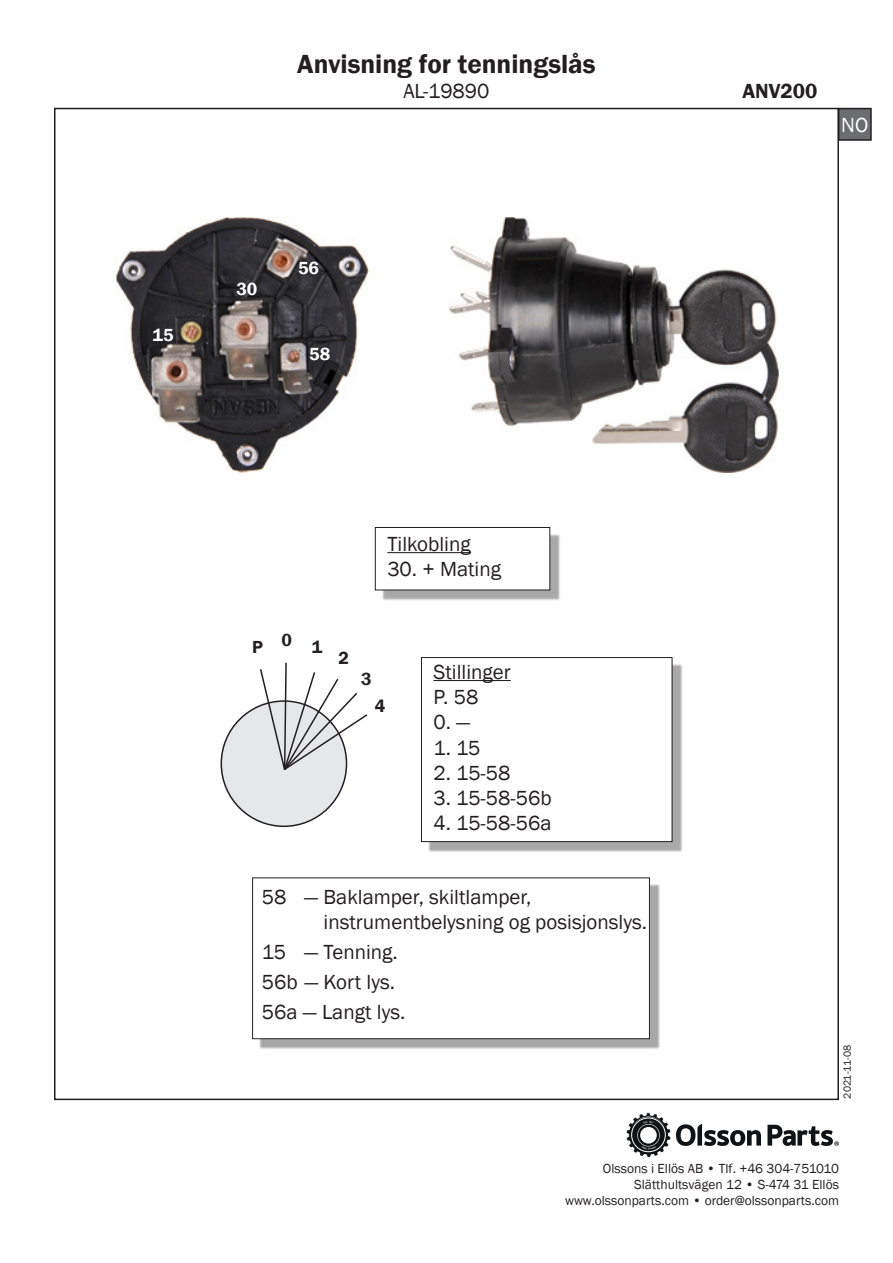
<style>
.page{position:relative;width:893px;height:1263px;background:#fff}
.page>*{position:absolute;margin:0;border:0;box-sizing:border-box;transform-origin:0 0}
.t1{font:600 27px "Franklin Gothic";color:#231f20}
.t2{font:21px/25.2px "Franklin Gothic";color:#231f20}
.t3{font:600 21px "Franklin Gothic";color:#231f20}
.t4{font:21px "Franklin Gothic";color:#fff}
.t5{font:600 18px "Franklin Gothic";color:#fff}
.t6{font:600 18px "Franklin Gothic";color:#231f20}
.t7{font:13.5px/16.2px "Franklin Gothic";color:#231f20;text-align:right}
.t8{font:10.5px "Franklin Gothic";color:#231f20}
</style>
<div class="page">
<img style="left:114px;top:218px;width:665px;height:255px">
<div style="left:382px;top:534px;width:179px;height:67px;background:#231f20;opacity:.39"></div>
<div style="left:375px;top:527px;width:175px;height:63px;background:#fff"></div>
<div style="left:375px;top:527px;width:175px;height:63px;border:1px solid #231f20"></div>
<hr style="left:387px;top:552px;width:84px;height:1px;background:#231f20">
<div style="left:428px;top:664px;width:255px;height:188px;background:#231f20;opacity:.39"></div>
<div style="left:421px;top:657px;width:251px;height:185px;background:#fff"></div>
<div style="left:421px;top:657px;width:251px;height:185px;border:1px solid #231f20"></div>
<hr style="left:433px;top:680px;width:78px;height:1px;background:#231f20">
<div style="left:221px;top:701px;width:126px;height:125px;background:#e6e7e9;border-radius:50%"></div>
<div style="left:259px;top:884px;width:401px;height:165px;background:#231f20;opacity:.39"></div>
<div style="left:253px;top:878px;width:396px;height:161px;background:#fff"></div>
<div style="left:252px;top:877px;width:398px;height:162px;border:1px solid #231f20"></div>
<svg style="left:259px;top:662px;width:109px;height:110px"></svg>
<div style="left:839px;top:109px;width:32px;height:31px;background:#6c6d70"></div>
<div style="left:838px;top:108px;width:34px;height:33px;border:2px solid #231f20"></div>
<svg style="left:676px;top:1124px;width:85px;height:22px"></svg>
<svg style="left:626px;top:1113px;width:44px;height:44px"></svg>
<svg style="left:767px;top:1125px;width:72px;height:21px"></svg>
<p class="t5" style="left:153px;top:324px;width:23px">15</p>
<p class="t1" style="left:297px;top:47px;width:300px">Anvisning for tenningslås</p>
<p class="t2" style="left:403px;top:79px;width:88px">AL-19890</p>
<p class="t3" style="left:742px;top:78px;width:76px">ANV200</p>
<p class="t4" style="left:841px;top:112px;width:29px">NO</p>
<p class="t5" style="left:236px;top:278px;width:23px">30</p>
<p class="t5" style="left:298px;top:257px;width:23px">56</p>
<p class="t5" style="left:309px;top:343px;width:23px">58</p>
<p class="t2" style="left:387px;top:532px;width:85px">Tilkobling</p>
<p class="t2" style="left:387px;top:557px;width:115px">30. + Mating</p>
<p class="t6" style="left:252px;top:636px;width:12px">P</p>
<p class="t6" style="left:281px;top:629px;width:12px">0</p>
<p class="t6" style="left:312px;top:636px;width:12px">1</p>
<p class="t6" style="left:339px;top:647px;width:12px">2</p>
<p class="t6" style="left:361px;top:668px;width:12px">3</p>
<p class="t6" style="left:375px;top:695px;width:12px">4</p>
<p class="t2" style="left:433px;top:660px;width:79px">Stillinger</p>
<p class="t2" style="left:433px;top:685px;width:46px">P. 58</p>
<p class="t2" style="left:433px;top:710px;width:38px">0. —</p>
<p class="t2" style="left:433px;top:735px;width:48px">1. 15</p>
<p class="t2" style="left:433px;top:761px;width:79px">2. 15-58</p>
<p class="t2" style="left:433px;top:786px;width:120px">3. 15-58-56b</p>
<p class="t2" style="left:433px;top:811px;width:119px">4. 15-58-56a</p>
<p class="t2" style="left:324px;top:885px;width:325px;text-indent:-62px">58 — Baklamper, skiltlamper, instrumentbelysning og posisjonslys.</p>
<p class="t2" style="left:262px;top:940px;width:138px">15 — Tenning.</p>
<p class="t2" style="left:262px;top:970px;width:135px">56b — Kort lys.</p>
<p class="t2" style="left:262px;top:1000px;width:145px">56a — Langt lys.</p>
<p class="t8" style="left:841px;top:1098px;width:55px;rotate:-90deg">2021-11-08</p>
<p class="t7" style="left:565px;top:1160px;width:275px">Olssons i Ellös AB • Tlf. +46 304-751010<br>Slätthultsvägen 12 • S-474 31 Ellös www.olssonparts.com • order@olssonparts.com</p>
</div>
